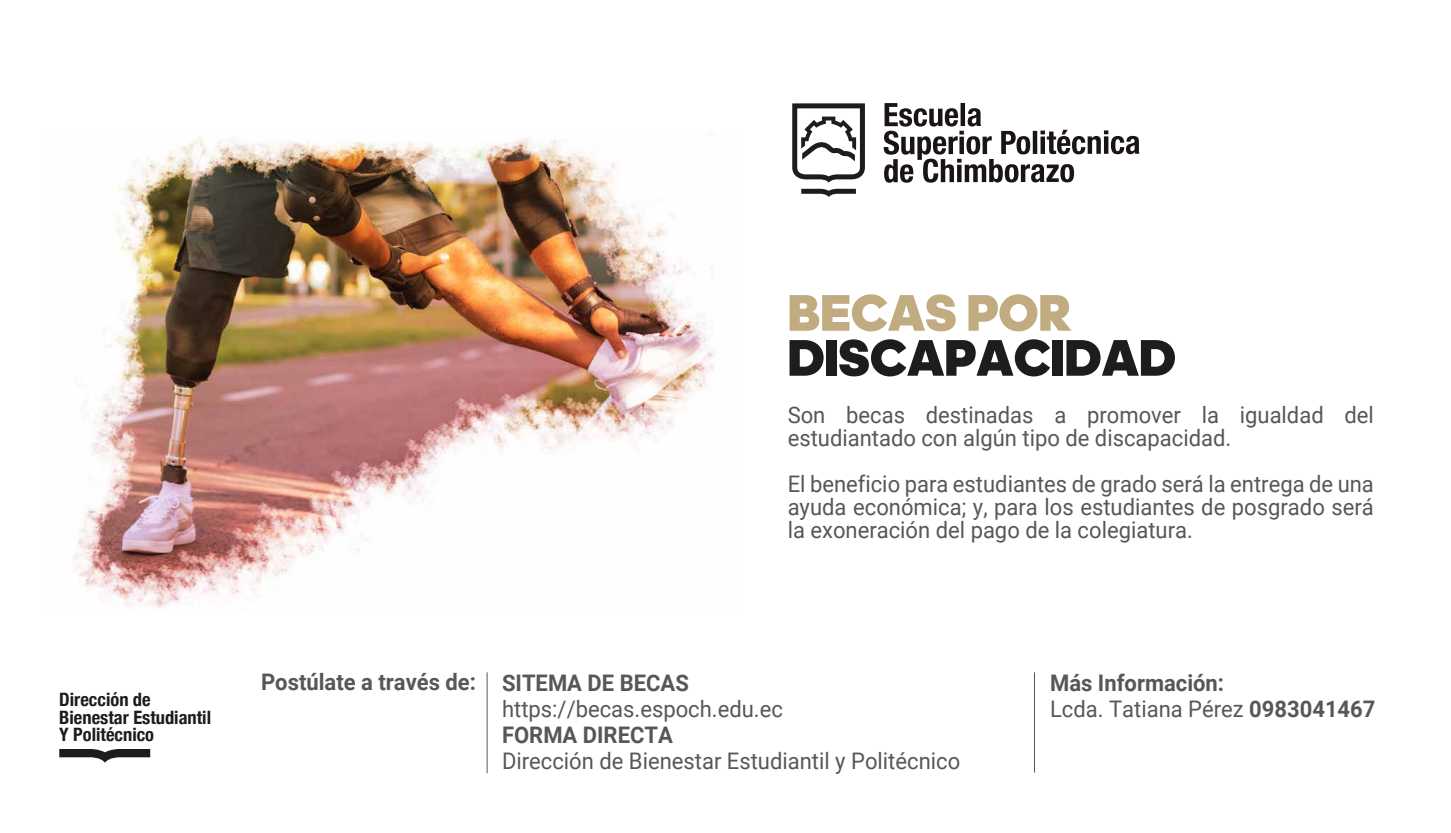
<style>
.page{position:relative;width:1451px;height:833px;background:#fff}
.page>*{position:absolute;margin:0;border:0;box-sizing:border-box;transform-origin:0 0}
.t1{font:900 52px "adineue PRO";color:#1d1d1b}
.t2{font:900 52px "adineue PRO";color:#c1ab80}
.t3{font:22.8px/23px "Roboto";color:#575756;scale:.96 1}
.t4{font:700 22.8px/26px "Roboto";color:#575756;scale:.96 1}
.t5{font:700 condensed 18.4px/17.3px "Helvetica Neue";color:#1c1c1a}
.s1{font-weight:400}
</style>
<div class="page">
<svg style="left:59px;top:749px;width:91px;height:13px"></svg>
<img style="left:73px;top:136px;width:642px;height:472px">
<hr style="left:487px;top:672px;width:1px;height:101px;background:#575756">
<hr style="left:1034px;top:672px;width:1px;height:100px;background:#575756">
<svg style="left:884px;top:103px;width:255px;height:80px"></svg>
<svg style="left:792px;top:103px;width:73px;height:94px"></svg>
<p class="t5" style="left:59px;top:689px;width:153px">Dirección de<br>Bienestar Estudiantil<br>Y Politécnico</p>
<h1 class="t2" style="left:788px;top:281px;width:285px">BECAS POR</h1>
<h1 class="t1" style="left:788px;top:326px;width:390px">DISCAPACIDAD</h1>
<p class="t3" style="left:788px;top:402px;width:612px">Son becas destinadas a promover la igualdad del estudiantado con algún tipo de discapacidad.</p>
<p class="t3" style="left:788px;top:471px;width:612px;text-align:justify">El beneficio para estudiantes de grado será la entrega de una ayuda económica; y, para los estudiantes de posgrado será la exoneración del pago de la colegiatura.</p>
<p class="t4" style="left:261px;top:667px;width:447px">Postúlate a través de: SITEMA DE BECAS</p>
<p class="t3" style="left:502px;top:696px;width:294px">https://becas.espoch.edu.ec</p>
<p class="t4" style="left:502px;top:720px;width:179px">FORMA DIRECTA</p>
<p class="t3" style="left:502px;top:748px;width:479px">Dirección de Bienestar Estudiantil y Politécnico</p>
<p class="t4" style="left:1050px;top:668px;width:340px">Más Información:<br><span class="s1">Lcda. Tatiana Pérez</span> 0983041467</p>
</div>
